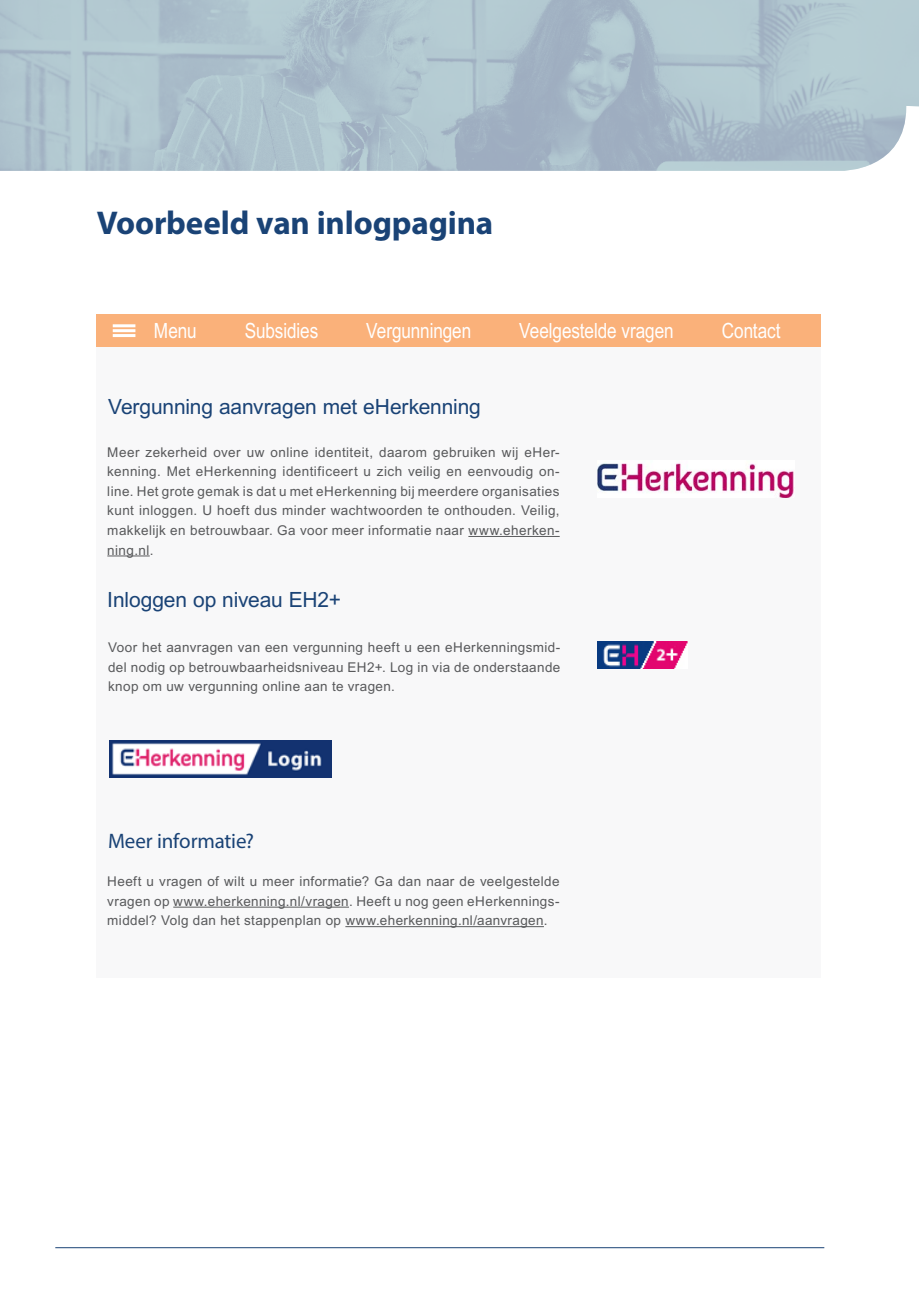
<style>
.page{position:relative;width:919px;height:1289px;background:#fff}
.page>*{position:absolute;margin:0;border:0;box-sizing:border-box;transform-origin:0 0}
.t1{font:700 33px "Myriad Pro";letter-spacing:-.005em;color:#1a4376}
.t2{font:21px "Arial";letter-spacing:-.005em;color:#1a4376}
.t3{font:21px "Arial Narrow";letter-spacing:-.005em;color:#fff}
.t4{font:21px "Myriad Pro";letter-spacing:-.01em;color:#1a4376}
.t5{font:13.5px/19.5px "Arial";letter-spacing:.03em;color:#58595b;text-align:justify}
</style>
<div class="page">
<div style="left:97px;top:347px;width:724px;height:630px;background:#f8f8f9"></div>
<div style="left:97px;top:314px;width:724px;height:33px;background:#fab17a"></div>
<img style="left:0;top:0;width:918px;height:171px">
<hr style="left:55px;top:1247px;width:769px;height:1px;background:#1a4376">
<hr style="left:468px;top:536px;width:91px;height:1px;background:#58595b">
<hr style="left:107px;top:555px;width:43px;height:1px;background:#58595b">
<img style="left:597px;top:463px;width:197px;height:34px">
<img style="left:597px;top:641px;width:91px;height:27px">
<img style="left:109px;top:740px;width:222px;height:37px">
<hr style="left:113px;top:324px;width:22px;height:3px;background:#fff">
<hr style="left:113px;top:329px;width:22px;height:3px;background:#fff">
<hr style="left:113px;top:334px;width:22px;height:3px;background:#fff">
<hr style="left:173px;top:906px;width:176px;height:1px;background:#58595b">
<hr style="left:345px;top:926px;width:199px;height:1px;background:#58595b">
<h1 class="t1" style="left:97px;top:205px;width:398px">Voorbeeld van inlogpagina</h1>
<h2 class="t3" style="left:154px;top:315px;width:44px">Menu</h2>
<h2 class="t3" style="left:245px;top:315px;width:75px">Subsidies</h2>
<h2 class="t3" style="left:366px;top:315px;width:106px">Vergunningen</h2>
<h2 class="t3" style="left:519px;top:315px;width:156px">Veelgestelde vragen</h2>
<h2 class="t3" style="left:721px;top:315px;width:60px">Contact</h2>
<h2 class="t2" style="left:108px;top:392px;width:374px">Vergunning aanvragen met eHerkenning</h2>
<p class="t5" style="left:107px;top:442px;width:454px">Meer zekerheid over uw online identiteit, daarom gebruiken wij eHer&shy;kenning. Met eHerkenning identificeert u zich veilig en eenvoudig on&shy;line. Het grote gemak is dat u met eHerkenning bij meerdere organisaties kunt inloggen. U hoeft dus minder wachtwoorden te onthouden. Veilig, makkelijk en betrouwbaar. Ga voor meer informatie naar www.eherken&shy;ning.nl.</p>
<h2 class="t2" style="left:107px;top:585px;width:235px">Inloggen op niveau EH2+</h2>
<p class="t5" style="left:108px;top:637px;width:454px">Voor het aanvragen van een vergunning heeft u een eHerkenningsmid&shy;del nodig op betrouwbaarheidsniveau EH2+. Log in via de onderstaande knop om uw vergunning online aan te vragen.</p>
<h2 class="t4" style="left:108px;top:828px;width:147px">Meer informatie?</h2>
<p class="t5" style="left:107px;top:871px;width:454px">Heeft u vragen of wilt u meer informatie? Ga dan naar de veelgestelde vragen op www.eherkenning.nl/vragen. Heeft u nog geen eHerkennings&shy;middel? Volg dan het stappenplan op www.eherkenning.nl/aanvragen.</p>
</div>
